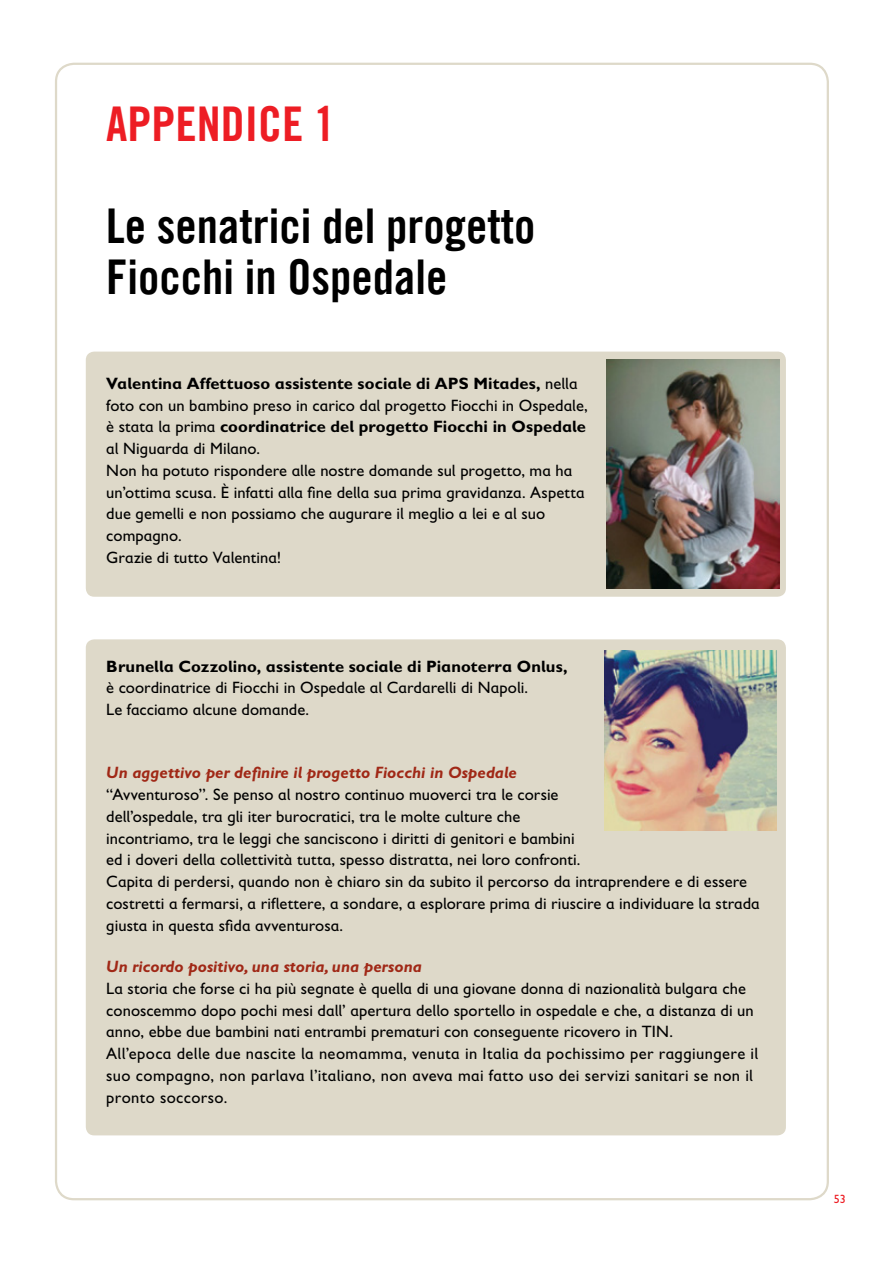
<style>
.page{position:relative;width:893px;height:1263px;background:#fff}
.page>*{position:absolute;margin:0;border:0;box-sizing:border-box;transform-origin:0 0}
.t1{font:48px/51px "Trade Gothic LT Com Bd Cn 20";color:#000}
.t2{font:48px "Trade Gothic LT Com Bd Cn 20";color:#ed1d24}
.t3{font:16.5px/21.8px "Gill Sans Infant Std";letter-spacing:.005em;color:#000}
.t4{font:italic 700 16.5px "Gill Sans Infant Std";color:#a02816}
.t5{font:700 16.5px "Gill Sans Infant Std";letter-spacing:.01em;color:#000}
.t6{font:12px "Gill Sans Infant Std";color:#ed1d24}
.s1{font-weight:700}
</style>
<div class="page">
<div style="left:86px;top:352px;width:700px;height:245px;background:#ded9c9;border-radius:9px"></div>
<div style="left:86px;top:639px;width:700px;height:496px;background:#ded9c9;border-radius:9px"></div>
<img style="left:607px;top:359px;width:172px;height:229px">
<img style="left:604px;top:650px;width:172px;height:180px">
<h1 class="t2" style="left:106px;top:95px;width:231px">APPENDICE 1</h1>
<h1 class="t1" style="left:106px;top:200px;width:431px">Le senatrici del progetto<br>Fiocchi in Ospedale</h1>
<p class="t3" style="left:106px;top:372px;width:483px"><span class="s1">Valentina Affettuoso assistente sociale di APS M itades,</span> nella foto con un bambino preso in carico dal progetto Fiocchi in Ospedale, è stata la prima <span class="s1">coordinatrice del progetto Fiocchi in Ospedale </span>al Niguarda di Milano.<br>Non ha potuto rispondere alle nostre domande sul progetto, ma ha un’ottima scusa. è infatti alla fine della sua prima gravidanza. Aspetta due gemelli e non possiamo che augurare il meglio a lei e al suo compagno.<br>Grazie di tutto Valentina!</p>
<p class="t5" style="left:106px;top:656px;width:463px">Brunella Cozzolino, assistente sociale di Pianoterra Onlus,</p>
<p class="t3" style="left:106px;top:677px;width:423px">è coordinatrice di Fiocchi in Ospedale al Cardarelli di Napoli.<br>Le facciamo alcune domande.</p>
<p class="t4" style="left:106px;top:763px;width:412px">Un aggettivo per definire il progetto Fiocchi in Ospedale</p>
<p class="t3" style="left:106px;top:784px;width:655px">“Avventuroso”. Se penso al nostro continuo muoverci tra le corsie<br>dell’ospedale, tra gli iter burocratici, tra le molte culture che<br>incontriamo, tra le leggi che sanciscono i diritti di genitori e bambini<br>ed i doveri della collettività tutta, spesso distratta, nei loro confronti.<br>Capita di perdersi, quando non è chiaro sin da subito il percorso da intraprendere e di essere costretti a fermarsi, a riflettere, a sondare, a esplorare prima di riuscire a individuare la strada giusta in questa sfida avventurosa.</p>
<p class="t4" style="left:106px;top:957px;width:317px">Un ricordo positivo, una storia, una persona</p>
<p class="t3" style="left:106px;top:977px;width:653px">La storia che forse ci ha più segnate è quella di una giovane donna di nazionalità bulgara che conoscemmo dopo pochi mesi dall’ apertura dello sportello in ospedale e che, a distanza di un anno, ebbe due bambini nati entrambi prematuri con conseguente ricovero in TIN.<br>All’epoca delle due nascite la neomamma, venuta in Italia da pochissimo per raggiungere il suo compagno, non parlava l’italiano, non aveva mai fatto uso dei servizi sanitari se non il pronto soccorso.</p>
<p class="t6" style="left:834px;top:1192px;width:13px">53</p>
</div>
